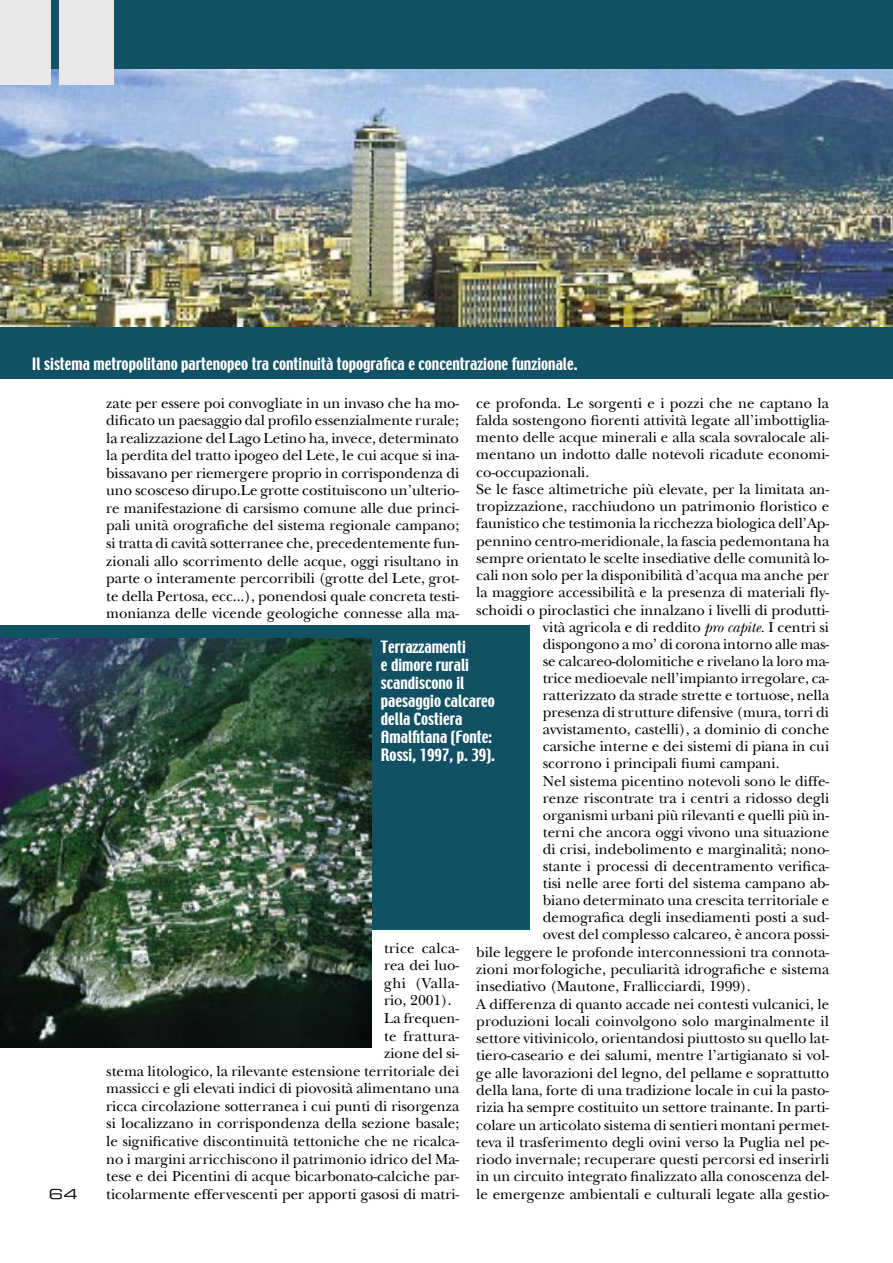
<style>
.page{position:relative;width:893px;height:1263px;background:#fff}
.page>*{position:absolute;margin:0;border:0;box-sizing:border-box;transform-origin:0 0}
.t1{font:15px/17.5px "New Baskerville";color:#000;text-align:justify}
.t2{font:15px/18px "Techno";color:#fff}
.t3{font:15px "New Baskerville";letter-spacing:.02em;color:#000}
.t4{font:15px "New Baskerville";letter-spacing:.035em;color:#000}
.t5{font:13.5px "Eurostile Extended Two";color:#000;scale:1.11 1}
.s1{font-style:italic}
</style>
<div class="page">
<div style="left:0;top:0;width:893px;height:378px;background:#115163"></div>
<img style="left:0;top:69px;width:893px;height:257px">
<div style="left:60px;top:0;width:54px;height:85px;background:#e8e8e8"></div>
<div style="left:0;top:0;width:51px;height:85px;background:#e8e8e8"></div>
<div style="left:0;top:625px;width:530px;height:304px;background:#115163"></div>
<img style="left:0;top:639px;width:371px;height:408px">
<p class="t2" style="left:32px;top:356px;width:547px">Il sistema metropolitano partenopeo tra continuità topografica e concentrazione funzionale.</p>
<p class="t5" style="left:49px;top:1185px;width:28px">64</p>
<p class="t1" style="left:106px;top:394px;width:354px">zate per essere poi convogliate in un invaso che ha mo&shy;dificato un paesaggio dal profilo essenzialmente rurale; la realizzazione del Lago Letino ha, invece, determinato la perdita del tratto ipogeo del Lete, le cui acque si ina&shy;bissavano per riemergere proprio in corrispondenza di uno scosceso dirupo.Le grotte costituiscono un’ulterio&shy;re manifestazione di carsismo comune alle due princi&shy;pali unità orografiche del sistema regionale campano; si tratta di cavità sotterranee che, precedentemente fun&shy;zionali allo scorrimento delle acque, oggi risultano in parte o interamente percorribili (grotte del Lete, grot&shy;te della Pertosa, ecc...), ponendosi quale concreta testi&shy;monianza delle vicende geologiche connesse alla ma-</p>
<p class="t1" style="left:476px;top:394px;width:354px">ce profonda. Le sorgenti e i pozzi che ne captano la</p>
<p class="t1" style="left:476px;top:411px;width:354px">falda sostengono fiorenti attività legate all’imbottiglia-</p>
<p class="t1" style="left:476px;top:428px;width:354px">mento delle acque minerali e alla scala sovralocale ali-</p>
<p class="t1" style="left:476px;top:445px;width:354px">mentano un indotto dalle notevoli ricadute economi-</p>
<p class="t1" style="left:476px;top:463px;width:115px">co-occupazionali.</p>
<p class="t1" style="left:476px;top:480px;width:354px">Se le fasce altimetriche più elevate, per la limitata an-</p>
<p class="t1" style="left:476px;top:497px;width:354px">tropizzazione, racchiudono un patrimonio floristico e</p>
<p class="t1" style="left:476px;top:514px;width:354px">faunistico che testimonia la ricchezza biologica dell’Ap-</p>
<p class="t1" style="left:476px;top:532px;width:354px">pennino centro-meridionale, la fascia pedemontana ha</p>
<p class="t1" style="left:476px;top:549px;width:354px">sempre orientato le scelte insediative delle comunità lo-</p>
<p class="t1" style="left:476px;top:566px;width:354px">cali non solo per la disponibilità d’acqua ma anche per</p>
<p class="t1" style="left:476px;top:583px;width:354px">la maggiore accessibilità e la presenza di materiali fly-</p>
<p class="t1" style="left:476px;top:601px;width:354px">schoidi o piroclastici che innalzano i livelli di produtti-</p>
<p class="t1" style="left:543px;top:618px;width:288px">vità agricola e di reddito <span class="s1">pro capite.</span> I centri si</p>
<p class="t1" style="left:543px;top:635px;width:288px">dispongono a mo’ di corona intorno alle mas-</p>
<p class="t1" style="left:543px;top:652px;width:288px">se calcareo-dolomitiche e rivelano la loro ma-</p>
<p class="t1" style="left:543px;top:669px;width:288px">trice medioevale nell’impianto irregolare, ca-</p>
<p class="t1" style="left:543px;top:686px;width:288px">ratterizzato da strade strette e tortuose, nella</p>
<p class="t1" style="left:543px;top:703px;width:288px">presenza di strutture difensive (mura, torri di</p>
<p class="t1" style="left:543px;top:720px;width:288px">avvistamento, castelli), a dominio di conche</p>
<p class="t1" style="left:543px;top:738px;width:288px">carsiche interne e dei sistemi di piana in cui</p>
<p class="t1" style="left:543px;top:755px;width:238px">scorrono i principali fiumi campani.</p>
<p class="t1" style="left:543px;top:772px;width:288px">Nel sistema picentino notevoli sono le diffe-</p>
<p class="t1" style="left:543px;top:789px;width:288px">renze riscontrate tra i centri a ridosso degli</p>
<p class="t1" style="left:543px;top:806px;width:288px">organismi urbani più rilevanti e quelli più in-</p>
<p class="t1" style="left:543px;top:823px;width:288px">terni che ancora oggi vivono una situazione</p>
<p class="t1" style="left:543px;top:840px;width:288px">di crisi, indebolimento e marginalità; nono-</p>
<p class="t1" style="left:543px;top:857px;width:288px">stante i processi di decentramento verifica-</p>
<p class="t1" style="left:543px;top:874px;width:288px">tisi nelle aree forti del sistema campano ab-</p>
<p class="t1" style="left:543px;top:891px;width:288px">biano determinato una crescita territoriale e</p>
<p class="t1" style="left:543px;top:909px;width:288px">demografica degli insediamenti posti a sud-</p>
<p class="t1" style="left:543px;top:926px;width:288px">ovest del complesso calcareo, è ancora possi-</p>
<p class="t1" style="left:476px;top:943px;width:354px">bile leggere le profonde interconnessioni tra connota-</p>
<p class="t1" style="left:476px;top:960px;width:354px">zioni morfologiche, peculiarità idrografiche e sistema</p>
<p class="t1" style="left:476px;top:977px;width:276px">insediativo (Mautone, Frallicciardi, 1999).</p>
<p class="t1" style="left:476px;top:995px;width:354px">A differenza di quanto accade nei contesti vulcanici, le</p>
<p class="t1" style="left:476px;top:1012px;width:354px">produzioni locali coinvolgono solo marginalmente il</p>
<p class="t1" style="left:476px;top:1029px;width:354px">settore vitivinicolo, orientandosi piuttosto su quello lat-</p>
<p class="t1" style="left:476px;top:1047px;width:354px">tiero-caseario e dei salumi, mentre l’artigianato si vol-</p>
<p class="t1" style="left:476px;top:1064px;width:354px">ge alle lavorazioni del legno, del pellame e soprattutto</p>
<p class="t1" style="left:476px;top:1081px;width:354px">della lana, forte di una tradizione locale in cui la pasto-</p>
<p class="t1" style="left:476px;top:1098px;width:354px">rizia ha sempre costituito un settore trainante. In parti-</p>
<p class="t1" style="left:476px;top:1116px;width:354px">colare un articolato sistema di sentieri montani permet-</p>
<p class="t1" style="left:476px;top:1133px;width:354px">teva il trasferimento degli ovini verso la Puglia nel pe-</p>
<p class="t1" style="left:476px;top:1150px;width:354px">riodo invernale; recuperare questi percorsi ed inserirli</p>
<p class="t1" style="left:476px;top:1168px;width:354px">in un circuito integrato finalizzato alla conoscenza del-</p>
<p class="t1" style="left:476px;top:1185px;width:354px">le emergenze ambientali e culturali legate alla gestio-</p>
<p class="t2" style="left:381px;top:638px;width:116px">Terrazzamenti<br>e dimore rurali scandiscono il paesaggio calcareo della Costiera<br>Amalfitana (Fonte:<br>Rossi, 1997, p. 39).</p>
<p class="t3" style="left:384px;top:939px;width:77px">trice calca-</p>
<p class="t1" style="left:384px;top:956px;width:77px">rea dei luo-</p>
<p class="t4" style="left:384px;top:974px;width:77px">ghi (Valla-</p>
<p class="t1" style="left:384px;top:992px;width:69px">rio, 2001).</p>
<p class="t1" style="left:384px;top:1009px;width:77px">La frequen-</p>
<p class="t3" style="left:384px;top:1026px;width:77px">te frattura-</p>
<p class="t1" style="left:384px;top:1044px;width:77px">zione del si-</p>
<p class="t1" style="left:106px;top:1062px;width:354px">stema litologico, la rilevante estensione territoriale dei</p>
<p class="t1" style="left:106px;top:1079px;width:354px">massicci e gli elevati indici di piovosità alimentano una</p>
<p class="t1" style="left:106px;top:1097px;width:354px">ricca circolazione sotterranea i cui punti di risorgenza</p>
<p class="t1" style="left:106px;top:1115px;width:355px">si localizzano in corrispondenza della sezione basale;</p>
<p class="t1" style="left:106px;top:1132px;width:354px">le significative discontinuità tettoniche che ne ricalca-</p>
<p class="t1" style="left:106px;top:1150px;width:354px">no i margini arricchiscono il patrimonio idrico del Ma-</p>
<p class="t1" style="left:106px;top:1167px;width:354px">tese e dei Picentini di acque bicarbonato-calciche par-</p>
<p class="t1" style="left:106px;top:1185px;width:354px">ticolarmente effervescenti per apporti gasosi di matri-</p>
</div>
